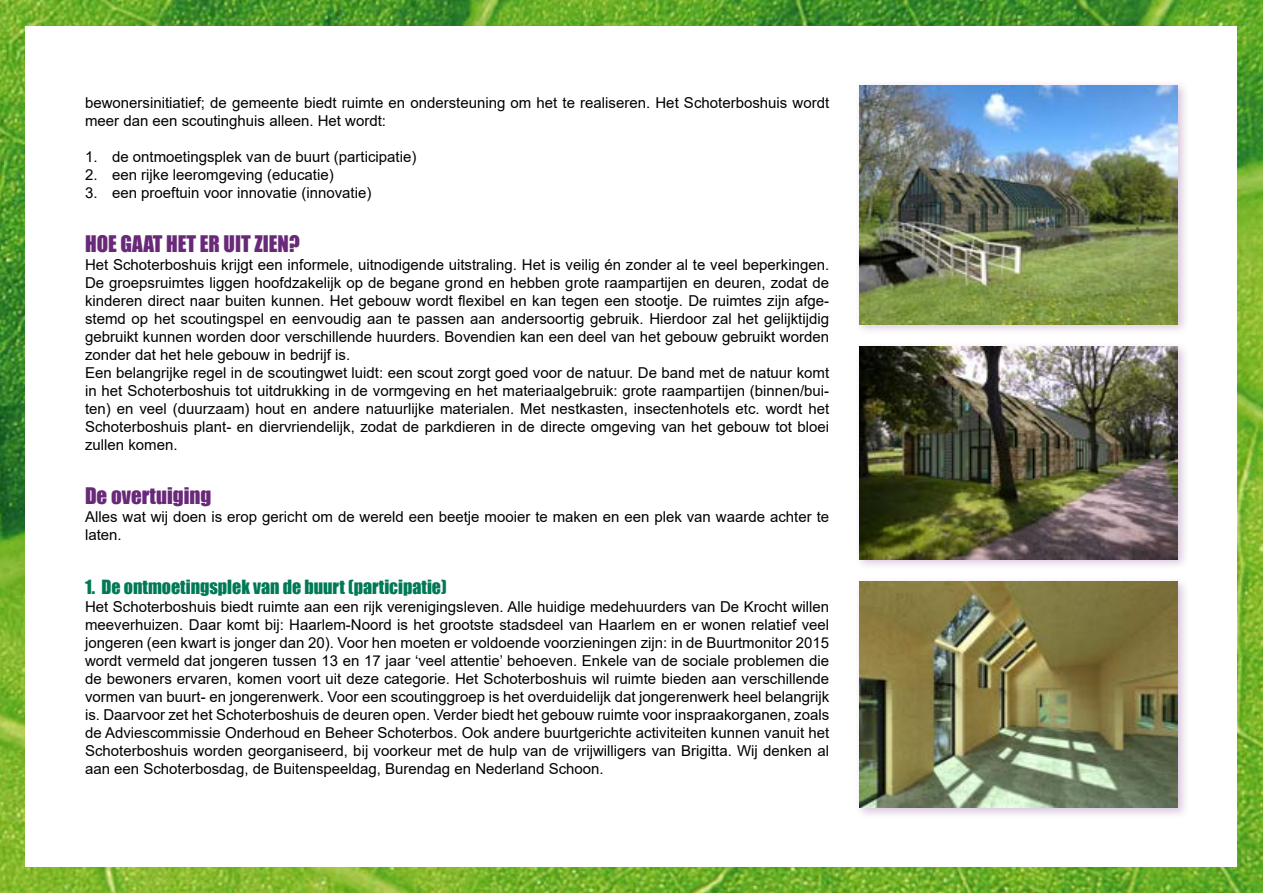
<style>
.page{position:relative;width:1263px;height:893px;background:#fff}
.page>*{position:absolute;margin:0;border:0;box-sizing:border-box;transform-origin:0 0}
.t1{font:21px "Impact";color:#692979}
.t2{font:18px "Impact";color:#007956}
.t3{font:15px/18px "Arial";color:#000}
</style>
<div class="page">
<img style="left:0;top:0;width:1263px;height:893px">
<div style="left:26px;top:26px;width:1211px;height:841px;background:#fff"></div>
<div style="left:854px;top:80px;width:334px;height:255px;background:#6a187a;opacity:.25"></div>
<img style="left:859px;top:85px;width:319px;height:239px">
<div style="left:854px;top:577px;width:334px;height:241px;background:#6a187a;opacity:.25"></div>
<img style="left:859px;top:582px;width:319px;height:226px">
<div style="left:854px;top:342px;width:334px;height:229px;background:#6a187a;opacity:.25"></div>
<img style="left:859px;top:347px;width:319px;height:212px">
<p class="t3" style="left:85px;top:94px;width:746px">bewonersinitiatief; de gemeente biedt ruimte en ondersteuning om het te realiseren. Het Schoterboshuis wordt meer dan een scoutinghuis alleen. Het wordt:</p>
<p class="t3" style="left:85px;top:148px;width:333px">1. de ontmoetingsplek van de buurt (participatie)</p>
<p class="t3" style="left:85px;top:166px;width:250px">2. een rijke leeromgeving (educatie)</p>
<p class="t3" style="left:85px;top:184px;width:288px">3. een proeftuin voor innovatie (innovatie)</p>
<h1 class="t1" style="left:85px;top:227px;width:216px">HOE GAAT HET ER UIT ZIEN?</h1>
<p class="t3" style="left:85px;top:256px;width:746px">Het Schoterboshuis krijgt een informele, uitnodigende uitstraling. Het is veilig én zonder al te veel beperkingen.<br>De groepsruimtes liggen hoofdzakelijk op de begane grond en hebben grote raampartijen en deuren, zodat de kinderen direct naar buiten kunnen. Het gebouw wordt flexibel en kan tegen een stootje. De ruimtes zijn afge&shy;stemd op het scoutingspel en eenvoudig aan te passen aan andersoortig gebruik. Hierdoor zal het gelijktijdig gebruikt kunnen worden door verschillende huurders. Bovendien kan een deel van het gebouw gebruikt worden zonder dat het hele gebouw in bedrijf is.<br>Een belangrijke regel in de scoutingwet luidt: een scout zorgt goed voor de natuur. De band met de natuur komt in het Schoterboshuis tot uitdrukking in de vormgeving en het materiaalgebruik: grote raampartijen (binnen/bui&shy;ten) en veel (duurzaam) hout en andere natuurlijke materialen. Met nestkasten, insectenhotels etc. wordt het Schoterboshuis plant- en diervriendelijk, zodat de parkdieren in de directe omgeving van het gebouw tot bloei zullen komen.</p>
<h1 class="t1" style="left:85px;top:479px;width:128px">De overtuiging</h1>
<p class="t3" style="left:85px;top:508px;width:746px">Alles wat wij doen is erop gericht om de wereld een beetje mooier te maken en een plek van waarde achter te laten.</p>
<p class="t2" style="left:85px;top:573px;width:363px">1. De ontmoetingsplek van de buurt (participatie)</p>
<p class="t3" style="left:85px;top:598px;width:746px;text-align:justify">Het Schoterboshuis biedt ruimte aan een rijk verenigingsleven. Alle huidige medehuurders van De Krocht willen meeverhuizen. Daar komt bij: Haarlem-Noord is het grootste stadsdeel van Haarlem en er wonen relatief veel jongeren (een kwart is jonger dan 20). Voor hen moeten er voldoende voorzieningen zijn: in de Buurtmonitor 2015 wordt vermeld dat jongeren tussen 13 en 17 jaar ‘veel attentie’ behoeven. Enkele van de sociale problemen die de bewoners ervaren, komen voort uit deze categorie. Het Schoterboshuis wil ruimte bieden aan verschillende vormen van buurt- en jongerenwerk. Voor een scoutinggroep is het overduidelijk dat jongerenwerk heel belangrijk is. Daarvoor zet het Schoterboshuis de deuren open. Verder biedt het gebouw ruimte voor inspraakorganen, zoals de Adviescommissie Onderhoud en Beheer Schoterbos. Ook andere buurtgerichte activiteiten kunnen vanuit het Schoterboshuis worden georganiseerd, bij voorkeur met de hulp van de vrijwilligers van Brigitta. Wij denken al aan een Schoterbosdag, de Buitenspeeldag, Burendag en Nederland Schoon.</p>
</div>
